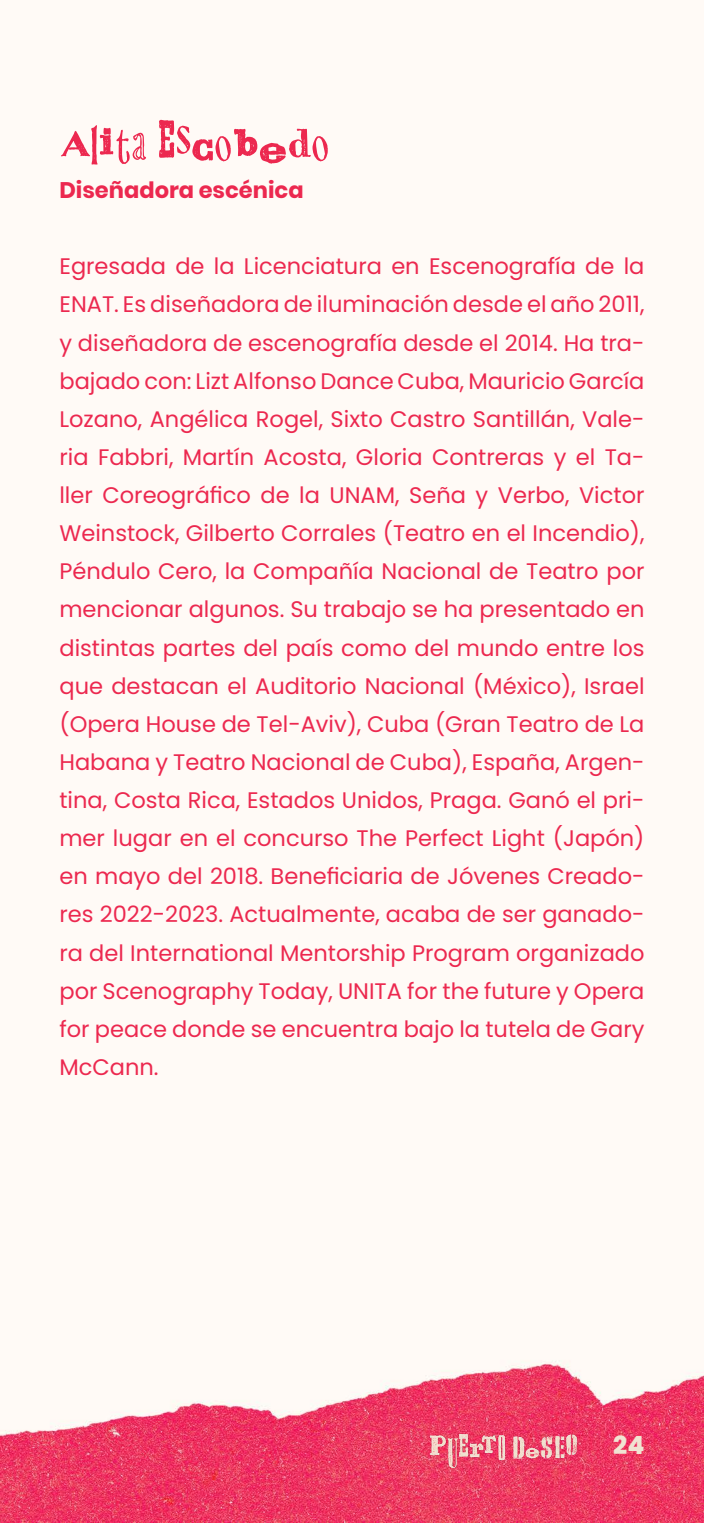
<style>
.page{position:relative;width:704px;height:1523px;background:#fff}
.page>*{position:absolute;margin:0;border:0;box-sizing:border-box;transform-origin:0 0}
.t1{font:59.38px "Alta California";color:#ec284f}
.t2{font:800 25px "Poppins";color:#f0e4d2}
.t3{font:22.5px/38.1px "Poppins";color:#ec284f;text-align:justify}
.t4{font:700 22.5px "Poppins";color:#ec284f}
</style>
<div class="page">
<img style="left:0;top:1360px;width:703px;height:162px">
<img style="left:420px;top:1432px;width:166px;height:36px">
<h1 class="t1" style="left:59px;top:104px;width:271px">Alita Escobedo</h1>
<p class="t4" style="left:59px;top:177px;width:245px">Diseñadora escénica</p>
<p class="t3" style="left:59px;top:247px;width:586px">Egresada de la Licenciatura en Escenografía de la ENAT. Es diseñadora de iluminación desde el año 2011, y diseñadora de escenografía desde el 2014. Ha tra&shy;bajado con: Lizt Alfonso Dance Cuba, Mauricio García Lozano, Angélica Rogel, Sixto Castro Santillán, Vale&shy;ria Fabbri, Martín Acosta, Gloria Contreras y el Ta&shy;ller Coreográfico de la UNAM, Seña y Verbo, Victor Weinstock, Gilberto Corrales (Teatro en el Incendio), Péndulo Cero, la Compañía Nacional de Teatro por mencionar algunos. Su trabajo se ha presentado en distintas partes del país como del mundo entre los que destacan el Auditorio Nacional (México), Israel (Opera House de Tel-Aviv), Cuba (Gran Teatro de La Habana y Teatro Nacional de Cuba), España, Argen&shy;tina, Costa Rica, Estados Unidos, Praga. Ganó el pri&shy;mer lugar en el concurso The Perfect Light (Japón) en mayo del 2018. Beneficiaria de Jóvenes Creado&shy;res 2022-2023. Actualmente, acaba de ser ganado&shy;ra del International Mentorship Program organizado por Scenography Today, UNITA for the future y Opera for peace donde se encuentra bajo la tutela de Gary McCann.</p>
<p class="t2" style="left:612px;top:1430px;width:33px">24</p>
</div>
